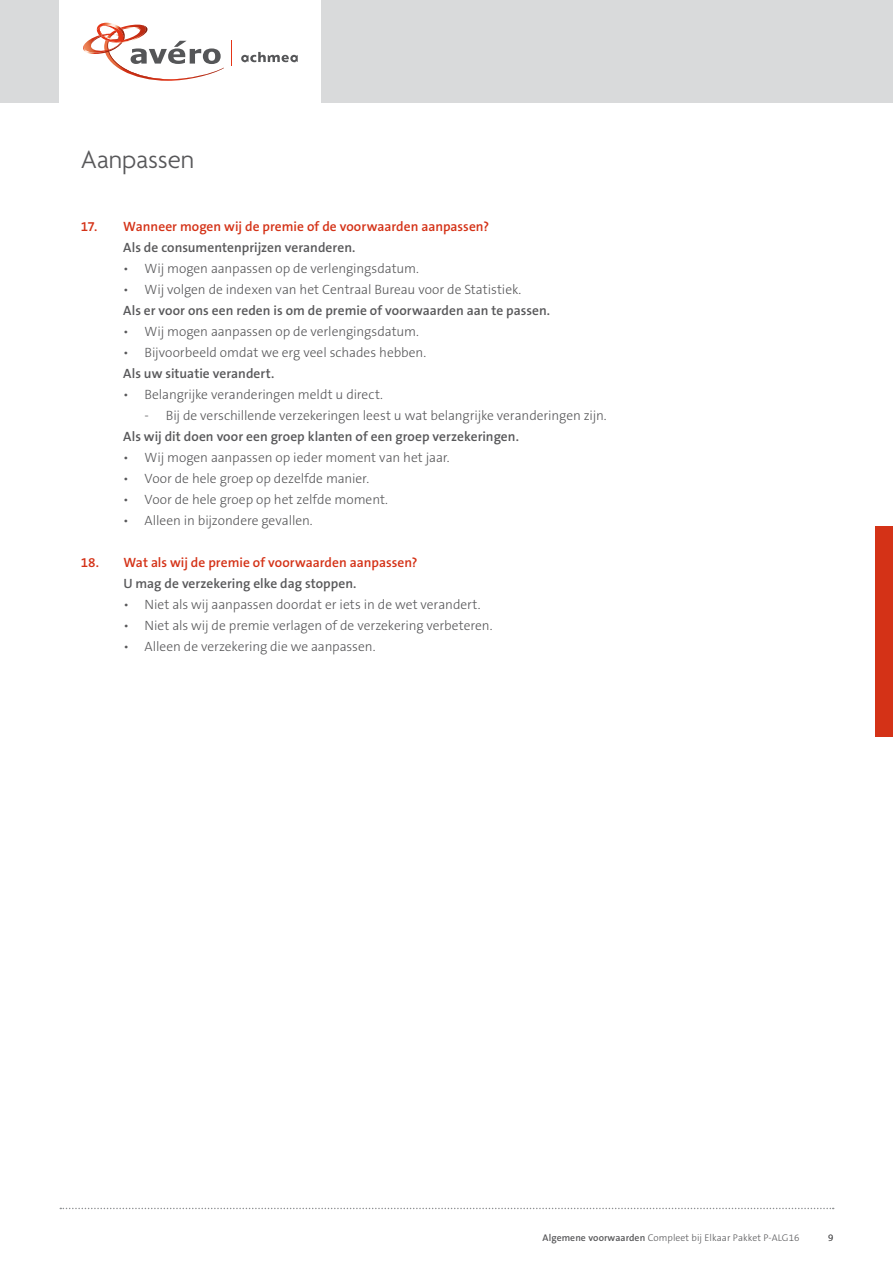
<style>
.page{position:relative;width:893px;height:1263px;background:#fff}
.page>*{position:absolute;margin:0;border:0;box-sizing:border-box;transform-origin:0 0}
.t1{font:300 27px "Agenda";color:#58585a}
.t2{font:300 13.5px "The Sans B3";letter-spacing:-.005em;color:#58585a}
.t3{font:600 13.5px "The Sans B6";letter-spacing:.005em;color:#58585a}
.t4{font:600 13.5px "The Sans B6";letter-spacing:.005em;color:#d43217}
.t5{font:300 9.75px "The Sans B3";letter-spacing:.005em;color:#58585a}
.s1{font-family:"The Sans B6";font-weight:600}
</style>
<div class="page">
<div style="left:0;top:0;width:893px;height:103px;background:#d9dadb"></div>
<div style="left:60px;top:0;width:261px;height:103px;background:#fff"></div>
<svg style="left:241px;top:52px;width:57px;height:10px"></svg>
<svg style="left:83px;top:22px;width:141px;height:59px"></svg>
<svg style="left:231px;top:41px;width:1px;height:25px"></svg>
<svg style="left:60px;top:1208px;width:774px;height:1px"></svg>
<div style="left:876px;top:526px;width:17px;height:211px;background:#d43217"></div>
<h1 class="t1" style="left:81px;top:145px;width:115px">Aanpassen</h1>
<p class="t4" style="left:81px;top:219px;width:410px">17. Wanneer mogen wij de premie of de voorwaarden aanpassen?</p>
<p class="t3" style="left:123px;top:240px;width:234px">Als de consumentenprijzen veranderen.</p>
<p class="t2" style="left:123px;top:262px;width:297px">• Wij mogen aanpassen op de verlengingsdatum.</p>
<p class="t2" style="left:123px;top:283px;width:400px">• Wij volgen de indexen van het Centraal Bureau voor de Statistiek.</p>
<p class="t3" style="left:123px;top:303px;width:428px">Als er voor ons een reden is om de premie of voorwaarden aan te passen.</p>
<p class="t2" style="left:123px;top:325px;width:297px">• Wij mogen aanpassen op de verlengingsdatum.</p>
<p class="t2" style="left:123px;top:346px;width:304px">• Bijvoorbeeld omdat we erg veel schades hebben.</p>
<p class="t3" style="left:123px;top:366px;width:152px">Als uw situatie verandert.</p>
<p class="t2" style="left:123px;top:388px;width:261px">• Belangrijke veranderingen meldt u direct.</p>
<p class="t2" style="left:145px;top:409px;width:464px">- Bij de verschillende verzekeringen leest u wat belangrijke veranderingen zijn.</p>
<p class="t3" style="left:123px;top:429px;width:397px">Als wij dit doen voor een groep klanten of een groep verzekeringen.</p>
<p class="t2" style="left:123px;top:451px;width:328px">• Wij mogen aanpassen op ieder moment van het jaar.</p>
<p class="t2" style="left:123px;top:472px;width:247px">• Voor de hele groep op dezelfde manier.</p>
<p class="t2" style="left:123px;top:493px;width:266px">• Voor de hele groep op het zelfde moment.</p>
<p class="t2" style="left:123px;top:514px;width:191px">• Alleen in bijzondere gevallen.</p>
<p class="t4" style="left:81px;top:555px;width:338px">18. Wat als wij de premie of voorwaarden aanpassen?</p>
<p class="t3" style="left:123px;top:576px;width:235px">U mag de verzekering elke dag stoppen.</p>
<p class="t2" style="left:123px;top:598px;width:359px">• Niet als wij aanpassen doordat er iets in de wet verandert.</p>
<p class="t2" style="left:123px;top:619px;width:371px">• Niet als wij de premie verlagen of de verzekering verbeteren.</p>
<p class="t2" style="left:123px;top:640px;width:254px">• Alleen de verzekering die we aanpassen.</p>
<p class="t5" style="left:543px;top:1233px;width:258px"><span class="s1">Algemene voorwaarden</span> Compleet bij Elkaar Pakket P-ALG16</p>
<p class="t5" style="left:828px;top:1233px;width:7px">9</p>
</div>
